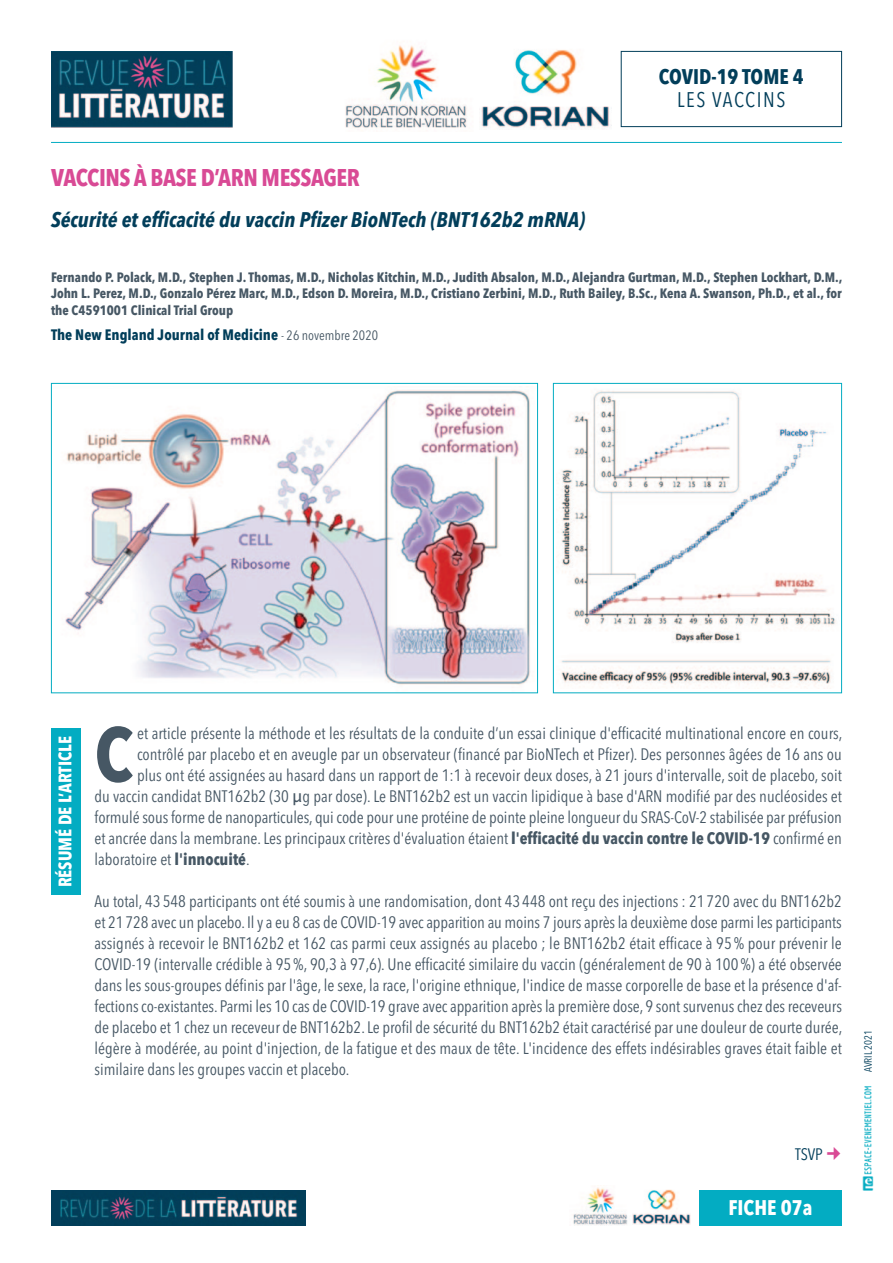
<style>
.page{position:relative;width:893px;height:1263px;background:#fff}
.page>*{position:absolute;margin:0;border:0;box-sizing:border-box;transform-origin:0 0}
.t1{font:700 75.75px "Avenir Next Condensed";color:#465764}
.t2{font:700 24px "Avenir Next Condensed";letter-spacing:-.02em;color:#d94a95}
.t3{font:italic 700 21px "Avenir Next Condensed";color:#023e5a}
.t4{font:700 21px "Avenir Next Condensed";color:#023e5a}
.t5{font:21px "Avenir Next Condensed";letter-spacing:.075em;color:#023e5a}
.t6{font:700 21px "Avenir Next Condensed";color:#fff}
.t7{font:700 18px "Avenir Next Condensed";color:#fff}
.t8{font:16.5px/21px "Avenir Next Condensed";color:#465764;text-align:justify}
.t9{font:16.5px "Avenir Next Condensed";color:#023e5a}
.t10{font:700 15px "Avenir Next Condensed";color:#023e5a}
.t11{font:700 13.5px/16.5px "Avenir Next Condensed";color:#465764;text-align:justify}
.t12{font:10.5px "Avenir Next Condensed";color:#023e5a}
.s1{font-weight:400;font-size:13.5px;color:#465764}
.s2{font-family:"Lucida Grande"}
.s3{font-weight:700}
</style>
<div class="page">
<div style="left:699px;top:1191px;width:143px;height:35px;background:#03acc2"></div>
<img style="left:51px;top:1191px;width:255px;height:35px">
<div style="left:621px;top:51px;width:221px;height:76px;border:1px solid #023e5a"></div>
<img style="left:51px;top:51px;width:182px;height:76px">
<hr style="left:51px;top:142px;width:791px;height:1px;background:#03acc2">
<img style="left:862px;top:1086px;width:12px;height:105px">
<img style="left:345px;top:45px;width:122px;height:83px">
<img style="left:481px;top:50px;width:131px;height:78px">
<img style="left:573px;top:1187px;width:55px;height:39px">
<img style="left:633px;top:1189px;width:57px;height:36px">
<img style="left:65px;top:390px;width:465px;height:295px">
<div style="left:51px;top:383px;width:487px;height:310px;border:1px solid #03acc2"></div>
<img style="left:557px;top:390px;width:279px;height:298px">
<div style="left:553px;top:383px;width:289px;height:310px;border:1px solid #03acc2"></div>
<div style="left:51px;top:728px;width:29px;height:167px;background:#03acc2"></div>
<p class="t2" style="left:51px;top:167px;width:310px">VACCINS À BASE D’ARN MESSAGER</p>
<p class="t3" style="left:51px;top:211px;width:535px">Sécurité et efficacité du vaccin Pfizer BioNTech (BNT162b2 mRNA)</p>
<p class="t4" style="left:659px;top:68px;width:147px">COVID-19 TOME 4</p>
<p class="t5" style="left:677px;top:91px;width:110px">LES VACCINS</p>
<p class="t11" style="left:51px;top:270px;width:793px">Fernando P. Polack, M.D., Stephen J. Thomas, M.D., Nicholas Kitchin, M.D., Judith Absalon, M.D., Alejandra Gurtman, M.D., Stephen Lockhart, D.M., John L. Perez, M.D., Gonzalo Pérez Marc, M.D., Edson D. Moreira, M.D., Cristiano Zerbini, M.D., Ruth Bailey, B.Sc., Kena A. Swanson, Ph.D., et al., for the C4591001 Clinical Trial Group</p>
<p class="t10" style="left:51px;top:329px;width:328px">The New England Journal of Medicine <span class="s1">- 26 novembre 2020</span></p>
<p class="t7" style="left:58px;top:887px;width:153px;rotate:-90deg">RÉSUMÉ DE L’ARTICLE</p>
<p class="t1" style="left:95px;top:724px;width:40px">C</p>
<p class="t8" style="left:137px;top:724px;width:707px">et article présente la méthode et les résultats de la conduite d’un essai clinique d'efficacité multinational encore en cours,</p>
<p class="t8" style="left:137px;top:745px;width:706px">contrôlé par placebo et en aveugle par un observateur (financé par BioNTech et Pfizer). Des personnes âgées de 16 ans ou</p>
<p class="t8" style="left:137px;top:766px;width:706px">plus ont été assignées au hasard dans un rapport de 1:1 à recevoir deux doses, à 21 jours d'intervalle, soit de placebo, soit</p>
<p class="t8" style="left:95px;top:787px;width:749px">du vaccin candidat BNT162b2 (30 <span class="s2">µ</span>g par dose). Le BNT162b2 est un vaccin lipidique à base d'ARN modifié par des nucléosides et</p>
<p class="t8" style="left:95px;top:808px;width:749px">formulé sous forme de nanoparticules, qui code pour une protéine de pointe pleine longueur du SRAS-CoV-2 stabilisée par préfusion</p>
<p class="t8" style="left:95px;top:829px;width:749px">et ancrée dans la membrane. Les principaux critères d'évaluation étaient <span class="s3">l'efficacité du vaccin contre le COVID-19</span> confirmé en</p>
<p class="t8" style="left:95px;top:850px;width:157px">laboratoire et <span class="s3">l'innocuité</span>.</p>
<p class="t8" style="left:95px;top:892px;width:749px">Au total, 43 548 participants ont été soumis à une randomisation, dont 43 448 ont reçu des injections : 21 720 avec du BNT162b2 et 21 728 avec un placebo. Il y a eu 8 cas de COVID-19 avec apparition au moins 7 jours après la deuxième dose parmi les participants assignés à recevoir le BNT162b2 et 162 cas parmi ceux assignés au placebo ; le BNT162b2 était efficace à 95% pour prévenir le COVID-19 (intervalle crédible à 95%, 90,3 à 97,6). Une efficacité similaire du vaccin (généralement de 90 à 100%) a été observée dans les sous-groupes définis par l'âge, le sexe, la race, l'origine ethnique, l'indice de masse corporelle de base et la présence d'af&shy;fections co-existantes. Parmi les 10 cas de COVID-19 grave avec apparition après la première dose, 9 sont survenus chez des receveurs de placebo et 1 chez un receveur de BNT162b2. Le profil de sécurité du BNT162b2 était caractérisé par une douleur de courte durée, légère à modérée, au point d'injection, de la fatigue et des maux de tête. L'incidence des effets indésirables graves était faible et similaire dans les groupes vaccin et placebo.</p>
<p class="t12" style="left:864px;top:1072px;width:44px;rotate:-90deg">AVRIL 2021</p>
<p class="t9" style="left:795px;top:1147px;width:29px">TSVP</p>
<p class="t6" style="left:728px;top:1199px;width:86px">FICHE 07a</p>
</div>
